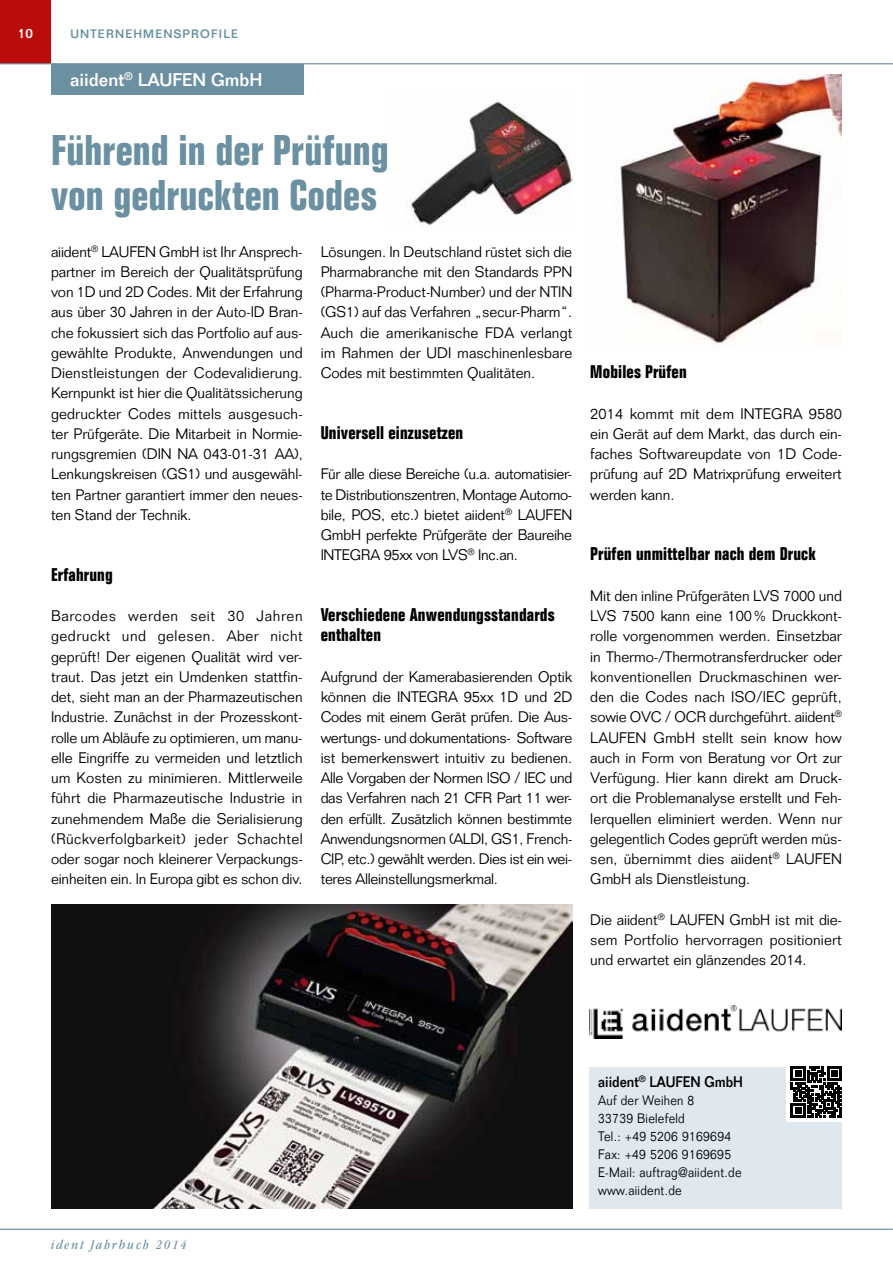
<style>
.page{position:relative;width:893px;height:1263px;background:#fff}
.page>*{position:absolute;margin:0;border:0;box-sizing:border-box;transform-origin:0 0}
.t1{font:700 condensed 42px/45px "Folio Std";letter-spacing:.005em;color:#6a90a2}
.t2{font:700 condensed 18px/20.2px "Folio Std";letter-spacing:.01em;color:#000}
.t3{font:500 18px "Folio Std";color:#fff}
.t4{font:300 15px/20.2px "Folio Std";letter-spacing:-.005em;color:#000;text-align:justify}
.t5{font:500 15px "Folio Std";color:#000;scale:.9 1}
.t6{font:300 13.5px/18px "Folio Std";letter-spacing:.025em;color:#000;scale:.9 1}
.t7{font:italic condensed 13.5px "ITC Garamond Std";letter-spacing:.15em;color:#6a90a2}
.t8{font:500 13.5px "Folio Std";color:#fff}
.t9{font:500 12px "Folio Std";letter-spacing:.1em;color:#6a90a2}
</style>
<div class="page">
<img style="left:411px;top:100px;width:162px;height:126px">
<div style="left:51px;top:64px;width:252px;height:30px;background:#6a90a2"></div>
<div style="left:590px;top:1067px;width:252px;height:141px;background:#dfe8ee"></div>
<div style="left:787px;top:1067px;width:55px;height:55px;background:#fff"></div>
<svg style="left:791px;top:1067px;width:51px;height:51px"></svg>
<img style="left:590px;top:1006px;width:252px;height:32px">
<img style="left:617px;top:74px;width:225px;height:274px">
<img style="left:51px;top:905px;width:522px;height:303px">
<hr style="left:0;top:1229px;width:893px;height:1px;background:#6a90a2">
<div style="left:0;top:0;width:51px;height:64px;background:#ba0c0b"></div>
<hr style="left:0;top:63px;width:893px;height:1px;background:#6a90a2">
<p class="t8" style="left:18px;top:25px;width:17px">10</p>
<p class="t9" style="left:70px;top:27px;width:55px">UNTERNEH</p>
<p class="t9" style="left:143px;top:27px;width:88px">MENSPROFILE</p>
<p class="t3" style="left:70px;top:68px;width:194px">AIIDENT<sup>®</sup> LAUFEN GMBH</p>
<h1 class="t1" style="left:51px;top:129px;width:339px">Führend in der Prüfung von gedruckten Codes</h1>
<p class="t4" style="left:51px;top:241px;width:253px">aiident<sup>®</sup> LAUFEN GmbH ist Ihr Ansprech&shy;partner im Bereich der Qualitätsprüfung von 1D und 2D Codes. Mit der Erfahrung aus über 30 Jahren in der Auto-ID Bran&shy;che fokussiert sich das Portfolio auf aus&shy;gewählte Produkte, Anwendungen und Dienstleistungen der Codevalidierung.<br>Kernpunkt ist hier die Qualitätssicherung gedruckter Codes mittels ausgesuch&shy;ter Prüfgeräte. Die Mitarbeit in Normie&shy;rungsgremien (DIN NA 043-01-31 AA), Lenkungskreisen (GS1) und ausgewähl&shy;ten Partner garantiert immer den neues&shy;ten Stand der Technik.</p>
<p class="t2" style="left:51px;top:564px;width:63px">Erfahrung</p>
<p class="t4" style="left:51px;top:606px;width:253px">Barcodes werden seit 30 Jahren gedruckt und gelesen. Aber nicht geprüft! Der eigenen Qualität wird ver&shy;traut. Das jetzt ein Umdenken stattfin&shy;det, sieht man an der Pharmazeutischen Industrie. Zunächst in der Prozesskont&shy;rolle um Abläufe zu optimieren, um manu&shy;elle Eingriffe zu vermeiden und letztlich um Kosten zu minimieren. Mittlerweile führt die Pharmazeutische Industrie in zunehmendem Maße die Serialisierung (Rückverfolgbarkeit) jeder Schachtel oder sogar noch kleinerer Verpackungs&shy;einheiten ein. In Europa gibt es schon div.</p>
<p class="t4" style="left:321px;top:241px;width:253px">Lösungen. In Deutschland rüstet sich die Pharmabranche mit den Standards PPN (Pharma-Product-Number) und der NTIN (GS1) auf das Verfahren „secur-Pharm“.<br>Auch die amerikanische FDA verlangt im Rahmen der UDI maschinenlesbare Codes mit bestimmten Qualitäten.</p>
<p class="t2" style="left:321px;top:423px;width:144px">Universell einzusetzen</p>
<p class="t4" style="left:321px;top:464px;width:253px">Für alle diese Bereiche (u.a. automatisier&shy;te Distributionszentren, Montage Automo&shy;bile, POS, etc.) bietet aiident<sup>®</sup> LAUFEN GmbH perfekte Prüfgeräte der Baureihe INTEGRA 95xx von LVS<sup>®</sup> Inc.an.</p>
<p class="t2" style="left:321px;top:605px;width:236px">Verschiedene Anwendungsstandards enthalten</p>
<p class="t4" style="left:321px;top:666px;width:253px">Aufgrund der Kamerabasierenden Optik können die INTEGRA 95xx 1D und 2D Codes mit einem Gerät prüfen. Die Aus&shy;wertungs- und dokumentations- Software ist bemerkenswert intuitiv zu bedienen.<br>Alle Vorgaben der Normen ISO / IEC und das Verfahren nach 21 CFR Part 11 wer&shy;den erfüllt. Zusätzlich können bestimmte Anwendungsnormen (ALDI, GS1, French-CIP, etc.) gewählt werden. Dies ist ein wei&shy;teres Alleinstellungsmerkmal.</p>
<p class="t2" style="left:590px;top:362px;width:98px">Mobiles Prüfen</p>
<p class="t4" style="left:590px;top:403px;width:253px">2014 kommt mit dem INTEGRA 9580 ein Gerät auf dem Markt, das durch ein&shy;faches Softwareupdate von 1D Code&shy;prüfung auf 2D Matrixprüfung erweitert werden kann.</p>
<p class="t2" style="left:590px;top:544px;width:227px">Prüfen unmittelbar nach dem Druck</p>
<p class="t4" style="left:590px;top:585px;width:253px">Mit den inline Prüfgeräten LVS 7000 und LVS 7500 kann eine 100% Druckkont&shy;rolle vorgenommen werden. Einsetzbar in Thermo-/Thermotransferdrucker oder konventionellen Druckmaschinen wer&shy;den die Codes nach ISO/IEC geprüft, sowie OVC / OCR durchgeführt. aiident<sup>® </sup>LAUFEN GmbH stellt sein know how auch in Form von Beratung vor Ort zur Verfügung. Hier kann direkt am Druck&shy;ort die Problemanalyse erstellt und Feh&shy;lerquellen eliminiert werden. Wenn nur gelegentlich Codes geprüft werden müs&shy;sen, übernimmt dies aiident<sup>®</sup> LAUFEN GmbH als Dienstleistung.</p>
<p class="t4" style="left:590px;top:909px;width:253px">Die aiident<sup>®</sup> LAUFEN GmbH ist mit die&shy;sem Portfolio hervorragen positioniert und erwartet ein glänzendes 2014.</p>
<p class="t7" style="left:51px;top:1237px;width:137px">ident Jahrbuch 2014</p>
<p class="t5" style="left:598px;top:1072px;width:162px">AIIDENT<sup>®</sup> LAUFEN GMBH</p>
<p class="t6" style="left:598px;top:1091px;width:161px">Auf der Weihen 8<br>33739 Bielefeld<br>Tel.: +49 5206 9169694<br>Fax: +49 5206 9169695<br>E-Mail: auftrag@aiident.de www.aiident.de</p>
</div>
